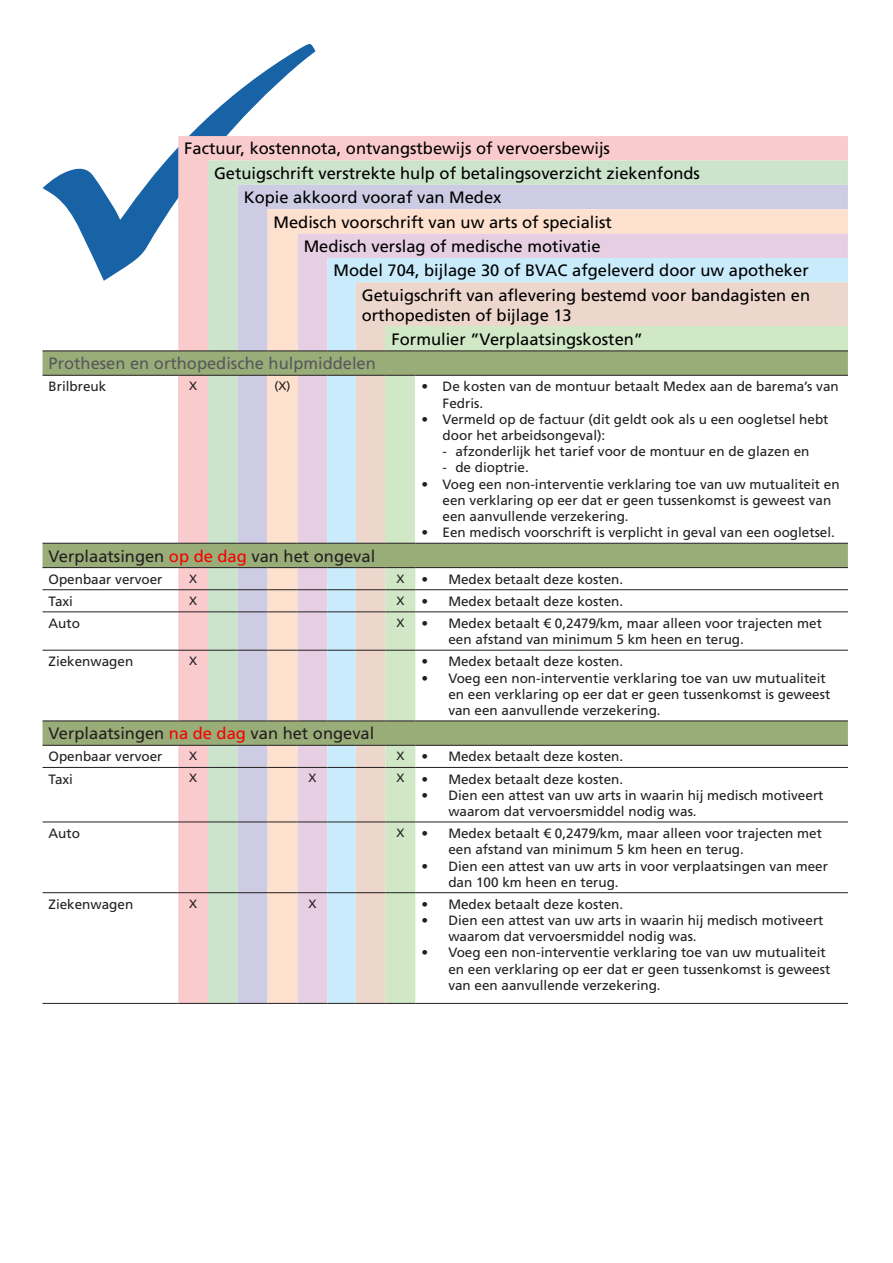
<style>
.page{position:relative;width:893px;height:1263px;background:#fff}
.page>*{position:absolute;margin:0;border:0;box-sizing:border-box;transform-origin:0 0}
.t1{font:16.5px/19.8px "Frutiger LT Std";color:#000}
.texte_tableau{font:16.5px "Frutiger LT Std";color:#231f20}
.texte_tableau-2{font:16.5px "Frutiger LT Std";color:#57585a}
.texte_tableau-3{font:13.5px/16.2px "Frutiger LT Std";color:#231f20}
.t2{font:12px "Frutiger LT Std";color:#231f20}
.s1{color:#fff}
.s2{color:#f60000}
</style>
<div class="page">
<svg style="left:43px;top:44px;width:272px;height:237px"></svg>
<div style="left:178px;top:136px;width:670px;height:215px;background:#facbcd"></div>
<div style="left:208px;top:160px;width:640px;height:191px;background:#cce4cc"></div>
<div style="left:238px;top:185px;width:610px;height:166px;background:#cecce5"></div>
<div style="left:268px;top:209px;width:580px;height:142px;background:#fde0cd"></div>
<div style="left:298px;top:234px;width:550px;height:48px;background:#e7cfe3"></div>
<div style="left:327px;top:258px;width:521px;height:24px;background:#caebfb"></div>
<svg style="left:43px;top:352px;width:805px;height:393px"></svg>
<div style="left:178px;top:375px;width:30px;height:168px;background:#facbcd"></div>
<div style="left:208px;top:375px;width:30px;height:168px;background:#cce4cc"></div>
<div style="left:238px;top:375px;width:30px;height:168px;background:#cecce5"></div>
<div style="left:268px;top:375px;width:30px;height:168px;background:#fde0cd"></div>
<div style="left:298px;top:375px;width:29px;height:168px;background:#e7cfe3"></div>
<div style="left:327px;top:375px;width:29px;height:168px;background:#caebfb"></div>
<div style="left:356px;top:375px;width:30px;height:168px;background:#edd7cd"></div>
<div style="left:386px;top:375px;width:29px;height:168px;background:#d1e8c6"></div>
<hr style="left:43px;top:375px;width:135px;height:1px;background:#231f20">
<hr style="left:178px;top:375px;width:30px;height:1px;background:#231f20">
<hr style="left:208px;top:375px;width:30px;height:1px;background:#231f20">
<hr style="left:238px;top:375px;width:30px;height:1px;background:#231f20">
<hr style="left:268px;top:375px;width:30px;height:1px;background:#231f20">
<svg style="left:298px;top:375px;width:58px;height:1px"></svg>
<hr style="left:356px;top:375px;width:30px;height:1px;background:#231f20">
<svg style="left:386px;top:375px;width:29px;height:1px"></svg>
<hr style="left:415px;top:375px;width:433px;height:1px;background:#231f20">
<hr style="left:43px;top:589px;width:135px;height:1px;background:#231f20">
<hr style="left:415px;top:589px;width:433px;height:1px;background:#231f20">
<hr style="left:43px;top:612px;width:135px;height:1px;background:#231f20">
<hr style="left:415px;top:612px;width:433px;height:1px;background:#231f20">
<hr style="left:43px;top:650px;width:135px;height:1px;background:#231f20">
<hr style="left:415px;top:721px;width:433px;height:1px;background:#231f20">
<hr style="left:43px;top:767px;width:135px;height:1px;background:#231f20">
<hr style="left:415px;top:767px;width:433px;height:1px;background:#231f20">
<hr style="left:43px;top:822px;width:135px;height:1px;background:#231f20">
<hr style="left:415px;top:822px;width:433px;height:1px;background:#231f20">
<hr style="left:43px;top:543px;width:135px;height:1px;background:#231f20">
<hr style="left:178px;top:543px;width:30px;height:1px;background:#231f20">
<hr style="left:208px;top:543px;width:30px;height:1px;background:#231f20">
<hr style="left:238px;top:543px;width:30px;height:1px;background:#231f20">
<hr style="left:268px;top:543px;width:30px;height:1px;background:#231f20">
<svg style="left:298px;top:543px;width:58px;height:1px"></svg>
<hr style="left:356px;top:543px;width:30px;height:1px;background:#231f20">
<svg style="left:386px;top:543px;width:29px;height:1px"></svg>
<hr style="left:415px;top:543px;width:433px;height:1px;background:#231f20">
<hr style="left:43px;top:567px;width:135px;height:1px;background:#231f20">
<hr style="left:415px;top:567px;width:433px;height:1px;background:#231f20">
<hr style="left:415px;top:650px;width:433px;height:1px;background:#231f20">
<hr style="left:43px;top:721px;width:135px;height:1px;background:#231f20">
<svg style="left:178px;top:567px;width:237px;height:155px;background:#d9d4d1"></svg>
<hr style="left:43px;top:745px;width:135px;height:1px;background:#231f20">
<hr style="left:415px;top:745px;width:433px;height:1px;background:#231f20">
<hr style="left:43px;top:892px;width:135px;height:1px;background:#231f20">
<hr style="left:415px;top:892px;width:433px;height:1px;background:#231f20">
<hr style="left:43px;top:1003px;width:135px;height:1px;background:#231f20">
<svg style="left:178px;top:745px;width:237px;height:259px;background:#dcd7d4"></svg>
<hr style="left:415px;top:1003px;width:433px;height:1px;background:#231f20">
<hr style="left:43px;top:351px;width:135px;height:1px;background:#231f20">
<hr style="left:178px;top:351px;width:30px;height:1px;background:#231f20">
<hr style="left:208px;top:351px;width:30px;height:1px;background:#231f20">
<hr style="left:238px;top:351px;width:30px;height:1px;background:#231f20">
<hr style="left:268px;top:351px;width:30px;height:1px;background:#231f20">
<svg style="left:298px;top:282px;width:550px;height:70px;background:#e0dacc"></svg>
<hr style="left:415px;top:351px;width:433px;height:1px;background:#231f20">
<p class="t1" style="left:184px;top:139px;width:427px">Factuur, kostennota, ontvangstbewijs of vervoersbewijs</p>
<p class="t1" style="left:214px;top:163px;width:487px">Getuigschrift verstrekte hulp of betalingsoverzicht ziekenfonds</p>
<p class="t1" style="left:244px;top:188px;width:259px">Kopie akkoord vooraf van Medex</p>
<p class="t1" style="left:274px;top:212px;width:340px">Medisch voorschrift van uw arts of specialist</p>
<p class="t1" style="left:304px;top:236px;width:299px">Medisch verslag of medische motivatie</p>
<p class="t1" style="left:333px;top:261px;width:477px">Model 704, bijlage 30 of BVAC afgeleverd door uw apotheker</p>
<p class="t1" style="left:362px;top:285px;width:450px">Getuigschrift van aflevering bestemd voor bandagisten en orthopedisten of bijlage 13</p>
<p class="t1" style="left:392px;top:329px;width:253px">Formulier ”Verplaatsingskosten”</p>
<p class="texte_tableau-2" style="left:49px;top:354px;width:329px">Prothesen en orthopedische hulpmiddelen</p>
<p class="texte_tableau-3" style="left:49px;top:379px;width:59px">Brilbreuk</p>
<p class="t2" style="left:189px;top:379px;width:10px">X</p>
<p class="t2" style="left:275px;top:379px;width:17px">(X)</p>
<p class="texte_tableau-3" style="left:443px;top:379px;width:398px;text-indent:-21px">• De kosten van de montuur betaalt Medex aan de barema’s van<br>Fedris.</p>
<p class="texte_tableau-3" style="left:443px;top:411px;width:387px;text-indent:-21px">• Vermeld op de factuur (dit geldt ook als u een oogletsel hebt door het arbeidsongeval):</p>
<p class="texte_tableau-3" style="left:443px;top:443px;width:368px">-<span class="s1">-</span> afzonderlijk het tarief voor de montuur en de glazen en</p>
<p class="texte_tableau-3" style="left:443px;top:460px;width:88px">-<span class="s1">-</span> de dioptrie.</p>
<p class="texte_tableau-3" style="left:443px;top:476px;width:398px;text-indent:-21px">• Voeg een non-interventie verklaring toe van uw mutualiteit en een verklaring op eer dat er geen tussenkomst is geweest van een aanvullende verzekering.</p>
<p class="texte_tableau-3" style="left:421px;top:524px;width:415px">• Een medisch voorschrift is verplicht in geval van een oogletsel.</p>
<p class="texte_tableau" style="left:49px;top:546px;width:328px">Verplaatsingen <span class="s2">op de dag</span> van het ongeval</p>
<p class="texte_tableau-3" style="left:49px;top:571px;width:116px">Openbaar vervoer</p>
<p class="t2" style="left:189px;top:571px;width:10px">X</p>
<p class="t2" style="left:396px;top:571px;width:10px">X</p>
<p class="texte_tableau-3" style="left:421px;top:571px;width:203px">• Medex betaalt deze kosten.</p>
<p class="texte_tableau-3" style="left:49px;top:593px;width:26px">Taxi</p>
<p class="t2" style="left:189px;top:593px;width:10px">X</p>
<p class="t2" style="left:396px;top:593px;width:10px">X</p>
<p class="texte_tableau-3" style="left:421px;top:593px;width:203px">• Medex betaalt deze kosten.</p>
<p class="texte_tableau-3" style="left:49px;top:615px;width:33px">Auto</p>
<p class="t2" style="left:396px;top:616px;width:10px">X</p>
<p class="texte_tableau-3" style="left:448px;top:615px;width:375px;text-indent:-27px">• Medex betaalt € 0,2479/km, maar alleen voor trajecten met een afstand van minimum 5 km heen en terug.</p>
<p class="texte_tableau-3" style="left:49px;top:654px;width:86px">Ziekenwagen</p>
<p class="t2" style="left:189px;top:654px;width:10px">X</p>
<p class="texte_tableau-3" style="left:421px;top:654px;width:203px">• Medex betaalt deze kosten.</p>
<p class="texte_tableau-3" style="left:448px;top:670px;width:383px;text-indent:-27px">• Voeg een non-interventie verklaring toe van uw mutualiteit en een verklaring op eer dat er geen tussenkomst is geweest van een aanvullende verzekering.</p>
<p class="texte_tableau" style="left:49px;top:724px;width:327px">Verplaatsingen <span class="s2">na de dag</span> van het ongeval</p>
<p class="texte_tableau-3" style="left:49px;top:749px;width:116px">Openbaar vervoer</p>
<p class="t2" style="left:189px;top:749px;width:10px">X</p>
<p class="t2" style="left:396px;top:749px;width:10px">X</p>
<p class="texte_tableau-3" style="left:421px;top:749px;width:203px">• Medex betaalt deze kosten.</p>
<p class="texte_tableau-3" style="left:49px;top:771px;width:26px">Taxi</p>
<p class="t2" style="left:189px;top:771px;width:10px">X</p>
<p class="t2" style="left:309px;top:771px;width:10px">X</p>
<p class="t2" style="left:396px;top:771px;width:10px">X</p>
<p class="texte_tableau-3" style="left:421px;top:771px;width:203px">• Medex betaalt deze kosten.</p>
<p class="texte_tableau-3" style="left:448px;top:787px;width:377px;text-indent:-27px">• Dien een attest van uw arts in waarin hij medisch motiveert waarom dat vervoersmiddel nodig was.</p>
<p class="texte_tableau-3" style="left:49px;top:825px;width:33px">Auto</p>
<p class="t2" style="left:396px;top:826px;width:10px">X</p>
<p class="texte_tableau-3" style="left:448px;top:825px;width:375px;text-indent:-27px">• Medex betaalt € 0,2479/km, maar alleen voor trajecten met een afstand van minimum 5 km heen en terug.</p>
<p class="texte_tableau-3" style="left:448px;top:858px;width:381px;text-indent:-27px">• Dien een attest van uw arts in voor verplaatsingen van meer dan 100 km heen en terug.</p>
<p class="texte_tableau-3" style="left:49px;top:896px;width:86px">Ziekenwagen</p>
<p class="t2" style="left:189px;top:896px;width:10px">X</p>
<p class="t2" style="left:309px;top:896px;width:10px">X</p>
<p class="texte_tableau-3" style="left:421px;top:896px;width:203px">• Medex betaalt deze kosten.</p>
<p class="texte_tableau-3" style="left:448px;top:912px;width:377px;text-indent:-27px">• Dien een attest van uw arts in waarin hij medisch motiveert waarom dat vervoersmiddel nodig was.</p>
<p class="texte_tableau-3" style="left:448px;top:945px;width:383px;text-indent:-27px">• Voeg een non-interventie verklaring toe van uw mutualiteit en een verklaring op eer dat er geen tussenkomst is geweest van een aanvullende verzekering.</p>
</div>
